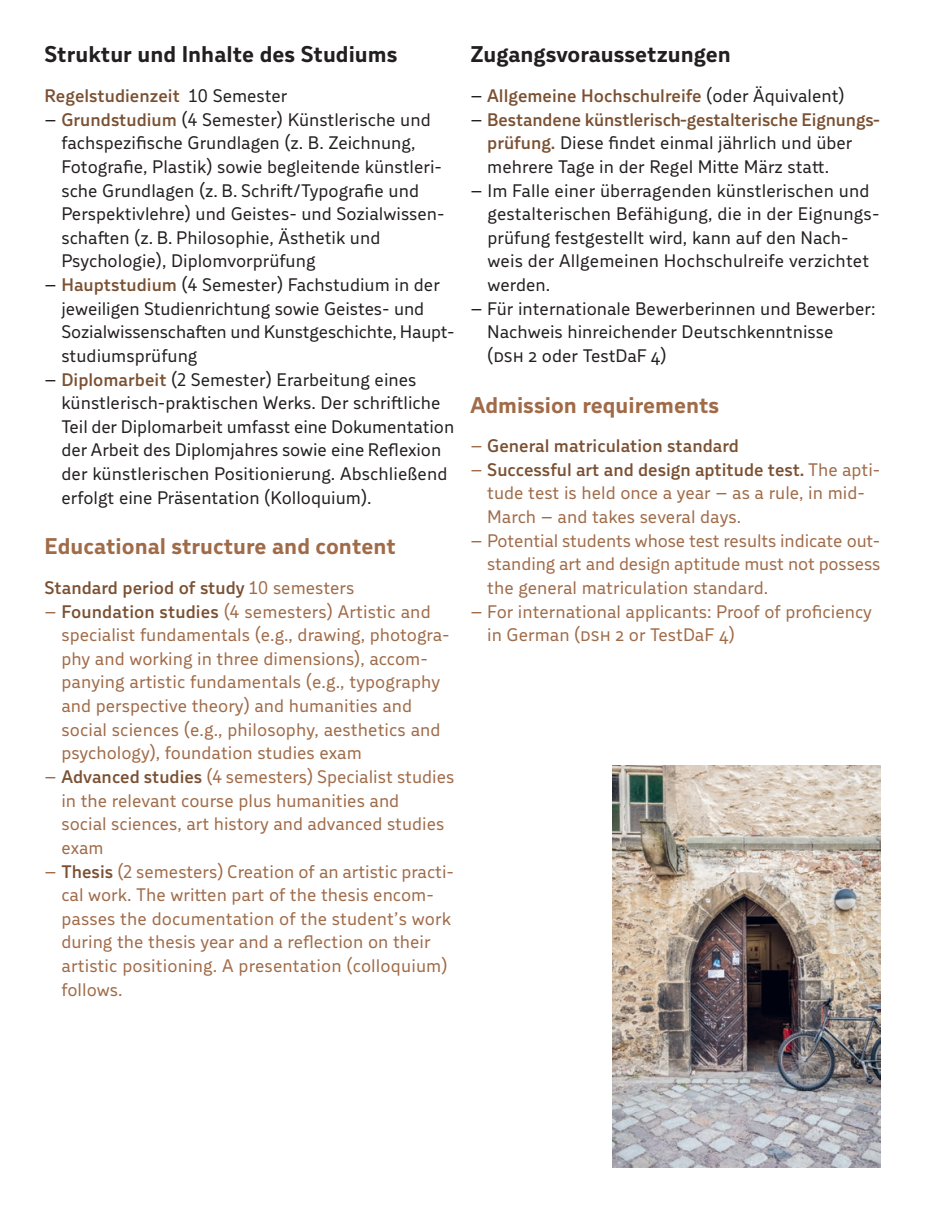
<style>
.page{position:relative;width:925px;height:1212px;background:#fff}
.page>*{position:absolute;margin:0;border:0;box-sizing:border-box;transform-origin:0 0}
.t1{font:700 22.5px "Burg Grotesk";color:#231f20}
.t2{font:700 22.5px "Burg Grotesk";color:#a06b48}
.t3{font:18px/23.6px "Burg Grotesk";color:#231f20}
.t4{font:18px/23.6px "Burg Grotesk";color:#a06b48}
.t5{font:500 18px "Burg Grotesk";color:#7a5032}
.s1{font-weight:400;color:#231f20}
.s2{font-weight:500;color:#7a5032}
.s3{font-weight:400;color:#a06b48}
</style>
<div class="page">
<img style="left:612px;top:765px;width:268px;height:402px">
<p class="t1" style="left:45px;top:40px;width:354px">Struktur und Inhalte des Studiums</p>
<p class="t5" style="left:45px;top:85px;width:244px">Regelstudienzeit <span class="s1">10 Semester</span></p>
<p class="t3" style="left:61px;top:108px;width:385px;text-indent:-17px">– <span class="s2">Grundstudium</span> (4 Semester) Künstlerische und fachspezifische Grundlagen (z. B. Zeichnung, Fotografie, Plastik) sowie begleitende künstleri&shy;sche Grundlagen (z. B. Schrift/Typografie und Perspektivlehre) und Geistes- und Sozialwissen&shy;schaften (z. B. Philosophie, Ästhetik und Psychologie), Diplomvorprüfung</p>
<p class="t3" style="left:61px;top:273px;width:395px;text-indent:-17px">– <span class="s2">Hauptstudium</span> (4 Semester) Fachstudium in der jeweiligen Studienrichtung sowie Geistes- und Sozialwissenschaften und Kunstgeschichte, Haupt&shy;studiumsprüfung</p>
<p class="t3" style="left:61px;top:367px;width:394px;text-indent:-17px">– <span class="s2">Diplomarbeit</span> (2 Semester) Erarbeitung eines künstlerisch-praktischen Werks. Der schriftliche Teil der Diplomarbeit umfasst eine Dokumentation der Arbeit des Diplomjahres sowie eine Reflexion der künstlerischen Positionierung. Abschließend erfolgt eine Präsentation (Kolloquium).</p>
<p class="t2" style="left:45px;top:532px;width:353px">Educational structure and content</p>
<p class="t5" style="left:45px;top:577px;width:311px">Standard period of study <span class="s3">10 semesters</span></p>
<p class="t4" style="left:61px;top:599px;width:390px;text-indent:-17px">– <span class="s2">Foundation studies</span> (4 semesters) Artistic and specialist fundamentals (e.g., drawing, photogra&shy;phy and working in three dimensions), accom&shy;panying artistic fundamentals (e.g., typography and perspective theory) and humanities and social sciences (e.g., philosophy, aesthetics and psychology), foundation studies exam</p>
<p class="t4" style="left:61px;top:765px;width:395px;text-indent:-17px">– <span class="s2">Advanced studies</span> (4 semesters) Specialist studies in the relevant course plus humanities and<br>social sciences, art history and advanced studies exam</p>
<p class="t4" style="left:61px;top:859px;width:394px;text-indent:-17px">– <span class="s2">Thesis</span> (2 semesters) Creation of an artistic practi&shy;cal work. The written part of the thesis encom&shy;passes the documentation of the student’s work during the thesis year and a reflection on their artistic positioning. A presentation (colloquium) follows.</p>
<p class="t1" style="left:470px;top:40px;width:262px">Zugangsvoraussetzungen</p>
<p class="t5" style="left:470px;top:85px;width:376px"><span class="s1">–</span> Allgemeine Hochschulreife <span class="s1">(oder Äquivalent)</span></p>
<p class="t3" style="left:487px;top:108px;width:395px;text-indent:-17px">– <span class="s2">Bestandene künstlerisch-gestalterische Eignungs&shy;prüfung.</span> Diese findet einmal jährlich und über mehrere Tage in der Regel Mitte März statt.</p>
<p class="t3" style="left:487px;top:178px;width:393px;text-indent:-17px">– Im Falle einer überragenden künstlerischen und gestalterischen Befähigung, die in der Eignungs&shy;prüfung festgestellt wird, kann auf den Nach&shy;weis der Allgemeinen Hochschulreife verzichtet werden.</p>
<p class="t3" style="left:487px;top:297px;width:390px;text-indent:-17px">– Für internationale Bewerberinnen und Bewerber:<br>Nachweis hinreichender Deutschkenntnisse<br>(DSH 2 oder TestDaF 4)</p>
<p class="t2" style="left:470px;top:390px;width:250px">Admission requirements</p>
<p class="t5" style="left:470px;top:435px;width:270px"><span class="s3">–</span> General matriculation standard</p>
<p class="t4" style="left:487px;top:458px;width:392px;text-indent:-17px">– <span class="s2">Successful art and design aptitude test.</span> The apti&shy;tude test is held once a year – as a rule, in mid-<br>March – and takes several days.</p>
<p class="t4" style="left:487px;top:529px;width:395px;text-align:justify;text-indent:-17px">– Potential students whose test results indicate out&shy;standing art and design aptitude must not possess the general matriculation standard.</p>
<p class="t4" style="left:487px;top:599px;width:386px;text-indent:-17px">– For international applicants: Proof of proficiency in German (DSH 2 or TestDaF 4)</p>
</div>
